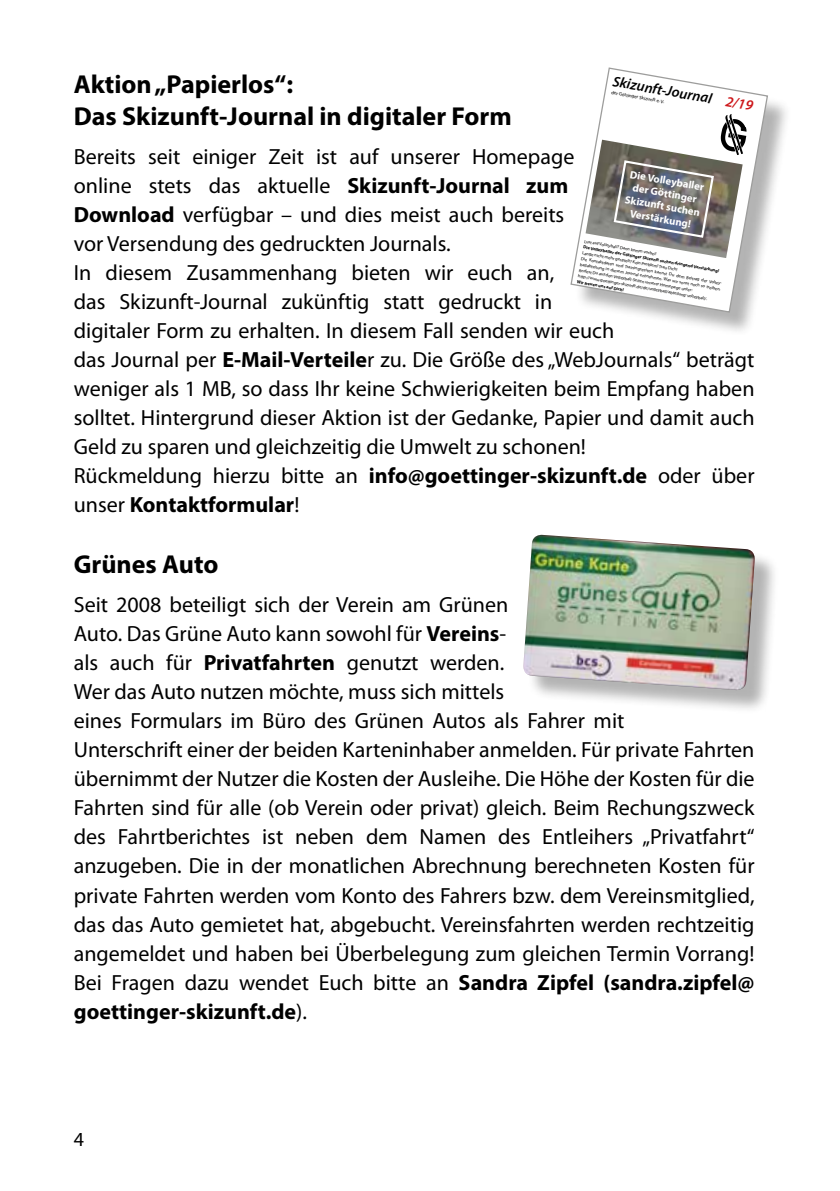
<style>
.page{position:relative;width:840px;height:1191px;background:#fff}
.page>*{position:absolute;margin:0;border:0;box-sizing:border-box;transform-origin:0 0}
.t1{font:700 26px/32px "Myriad Pro";color:#000}
.t2{font:22px/29px "Myriad Pro";color:#000}
.t3{font:20px "Myriad Pro";color:#000}
.t4{font:italic 600 14.6px "Myriad Pro";color:#000}
.t5{font:700 10.6px/12.8px "Myriad Pro";color:#fff;text-align:center}
.t6{font:4.8px "Myriad Pro";color:#000}
.t7{font:4.4px/5.8px "Myriad Pro";color:#000}
.t8{font:700 4.4px "Myriad Pro";color:#000}
.s1{font-weight:700}
.s2{color:#cd171a}
</style>
<div class="page">
<div style="left:573px;top:71px;width:218px;height:266px;background:#000;opacity:.3"></div>
<svg style="left:570px;top:67px;width:198px;height:246px"></svg>
<div style="left:526px;top:538px;width:253px;height:176px;background:#000;opacity:.3"></div>
<img style="left:523px;top:535px;width:232px;height:155px">
<p class="t1" style="left:74px;top:68px;width:439px">Aktion „Papierlos“:<br>Das Skizunft-Journal in digitaler Form</p>
<p class="t2" style="left:74px;top:142px;width:682px">Bereits seit einiger Zeit ist auf unserer Homepage<br>online stets das aktuelle <span class="s1">Skizunft-Journal zum<br>Download</span> verfügbar – und dies meist auch bereits<br>vor Versendung des gedruckten Journals.<br>In diesem Zusammenhang bieten wir euch an,<br>das Skizunft-Journal zukünftig statt gedruckt in<br>digitaler Form zu erhalten. In diesem Fall senden wir euch<br>das Journal per <span class="s1">E-Mail-Verteile</span>r zu. Die Größe des „WebJournals“ beträgt weniger als 1 MB, so dass Ihr keine Schwierigkeiten beim Empfang haben solltet. Hintergrund dieser Aktion ist der Gedanke, Papier und damit auch Geld zu sparen und gleichzeitig die Umwelt zu schonen!<br>Rückmeldung hierzu bitte an <span class="s1">info@goettinger-skizunft.de</span> oder über unser <span class="s1">Kontaktformular</span>!</p>
<p class="t4" style="left:614px;top:72px;width:144px;rotate:10deg">Skizunft-Journal <span class="s2">2/19</span></p>
<p class="t6" style="left:611px;top:89px;width:55px;rotate:10deg">der Göttinger Skizunft e. V.</p>
<p class="t5" style="left:630px;top:167px;width:77px;rotate:10deg">Die Volleyballer der Göttinger<br>Skizunft suchen<br>Verstärkung!</p>
<p class="t7" style="left:584px;top:238px;width:75px;rotate:10deg">Lust auf Volleyball? Dann komm vorbei!</p>
<p class="t8" style="left:583px;top:244px;width:139px;rotate:10deg">Die Volleyballer der Göttinger Skizunft suchen dringend Verstärkung!</p>
<p class="t7" style="left:582px;top:250px;width:145px;rotate:10deg">Lange nicht mehr gespielt? Kein Problem! Trau Dich!<br>Die Kontaktdaten und Trainingszeiten kannst Du dem Beitrag der Volley&shy;ballabteilung in diesem Journal entnehmen. Was wir sonst noch so treiben, fi ndest Du auf den Volleyball-Seiten unserer Homepage unter: http://www.goettinger-skizunft.de/de/volleyball/abteilung-volleyball/.</p>
<p class="t8" style="left:577px;top:279px;width:49px;rotate:10deg">Wir freuen uns auf Dich!</p>
<p class="t1" style="left:74px;top:548px;width:146px">Grünes Auto</p>
<p class="t2" style="left:74px;top:590px;width:682px">Seit 2008 beteiligt sich der Verein am Grünen<br>Auto. Das Grüne Auto kann sowohl für <span class="s1">Vereins</span>-<br>als auch für <span class="s1">Privatfahrten</span> genutzt werden.<br>Wer das Auto nutzen möchte, muss sich mittels<br>eines Formulars im Büro des Grünen Autos als Fahrer mit<br>Unterschrift einer der beiden Karteninhaber anmelden. Für private Fahrten übernimmt der Nutzer die Kosten der Ausleihe. Die Höhe der Kosten für die Fahrten sind für alle (ob Verein oder privat) gleich. Beim Rechungszweck des Fahrtberichtes ist neben dem Namen des Entleihers „Privatfahrt“ anzugeben. Die in der monatlichen Abrechnung berechneten Kosten für private Fahrten werden vom Konto des Fahrers bzw. dem Vereinsmitglied, das das Auto gemietet hat, abgebucht. Vereinsfahrten werden rechtzeitig angemeldet und haben bei Überbelegung zum gleichen Termin Vorrang!<br>Bei Fragen dazu wendet Euch bitte an <span class="s1">Sandra Zipfel (sandra.zipfel@ goettinger-skizunft.de</span>).</p>
<p class="t3" style="left:74px;top:1127px;width:12px">4</p>
</div>
